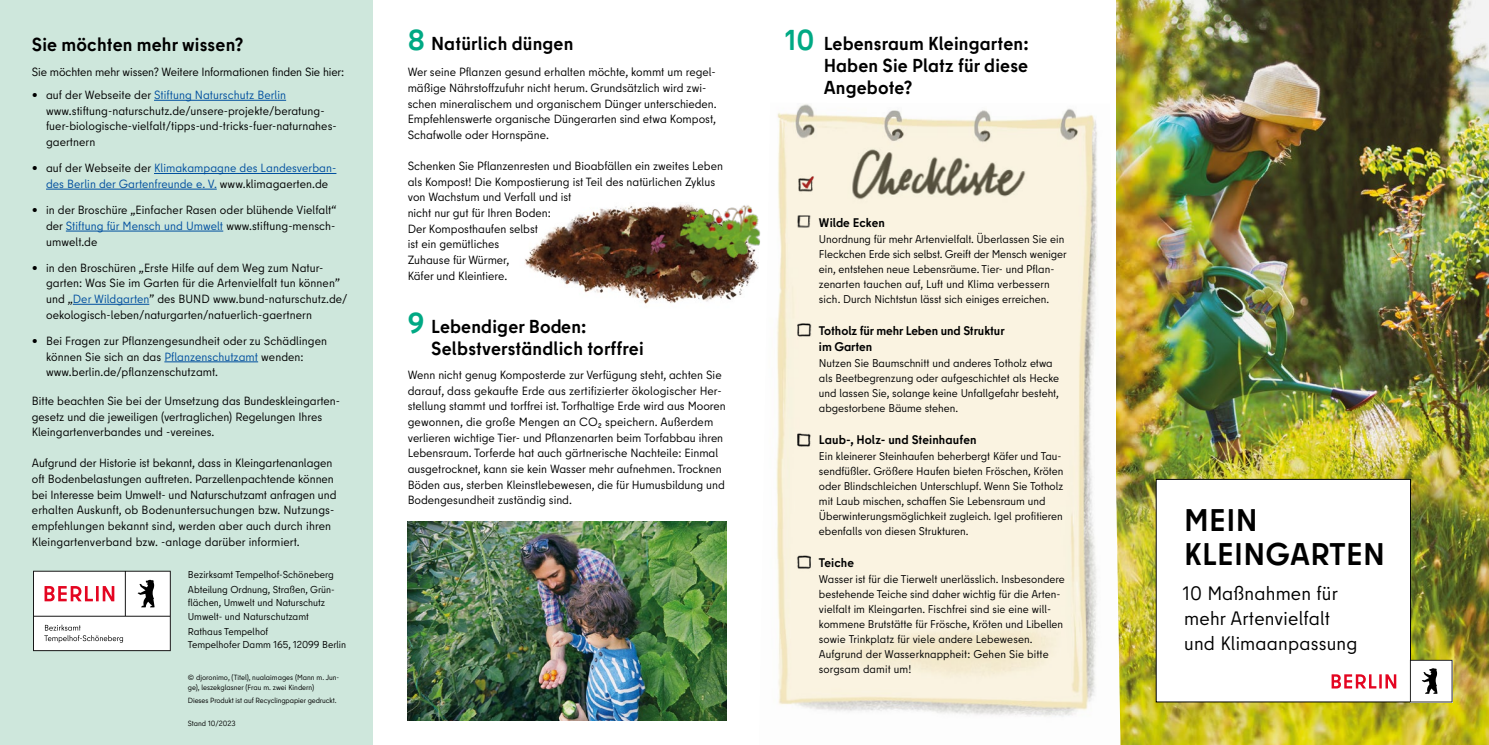
<style>
.page{position:relative;width:1489px;height:745px;background:#fff}
.page>*{position:absolute;margin:0;border:0;box-sizing:border-box;transform-origin:0 0}
.t1{font:700 31.25px/33.8px "Berlin Type";letter-spacing:.01em;color:#000}
.Subline_Titel{font:19.38px/25px "Berlin Type";letter-spacing:.01em;color:#000}
.t2{font:700 18.75px/21.9px "Berlin Type";letter-spacing:.01em;color:#000}
.t3{font:700 12.5px/16.2px "Berlin Type";letter-spacing:-.005em;color:#000}
.Copy_9_5_pt{font:11.88px/15.6px "Berlin Type";color:#000}
.Unnumerierte_Liste{font:11.88px/15.6px "Berlin Type";letter-spacing:.005em;color:#000}
.Copy_9_5_pt_ohne{font:11.88px/15.6px "Berlin Type";color:#000}
.Unnumerierte_Liste-2{font:11.88px/15.6px "Berlin Type";letter-spacing:.005em;color:#004f9f;text-align:center}
.Copy_9_5_pt_Bold_Ver{font:11.88px "Berlin Type";letter-spacing:-.01em;color:#000}
.Copy_9_pt{font:11.25px/15px "Berlin Type";color:#000}
.Copy_8_Pt{font:10px/13.1px "Berlin Type";color:#000}
.Hinweistext_6pt{font:7.5px/10px "Berlin Type";letter-spacing:-.005em;color:#000}
.s1{font-weight:700;font-size:13.75px}
.s2{color:#004f9f}
.s3{font-weight:700;font-size:13.75px;color:#000}
.s4{color:#000}
.s5{font-size:28.75px;color:#00a984}
</style>
<div class="page">
<img style="left:1116px;top:0;width:372px;height:744px">
<div style="left:0;top:0;width:372px;height:744px;background:#cee7dc"></div>
<svg style="left:33px;top:570px;width:138px;height:80px;background:#e8dedf"></svg>
<hr style="left:154px;top:100px;width:132px;height:1px;background:#004f9f">
<hr style="left:154px;top:173px;width:182px;height:1px;background:#004f9f">
<hr style="left:46px;top:189px;width:171px;height:1px;background:#004f9f">
<hr style="left:66px;top:230px;width:157px;height:1px;background:#004f9f">
<hr style="left:73px;top:304px;width:76px;height:1px;background:#004f9f">
<hr style="left:164px;top:361px;width:94px;height:1px;background:#004f9f">
<img style="left:407px;top:521px;width:319px;height:198px">
<img style="left:760px;top:103px;width:360px;height:641px">
<img style="left:794px;top:215px;width:20px;height:16px">
<img style="left:793px;top:321px;width:22px;height:18px">
<img style="left:793px;top:431px;width:22px;height:18px">
<img style="left:794px;top:553px;width:21px;height:18px">
<img style="left:798px;top:175px;width:18px;height:22px">
<div style="left:1156px;top:479px;width:254px;height:222px;background:#fff"></div>
<svg style="left:1331px;top:674px;width:66px;height:15px"></svg>
<svg style="left:1409px;top:659px;width:43px;height:43px"></svg>
<img style="left:525px;top:205px;width:233px;height:99px">
<img style="left:677px;top:204px;width:83px;height:56px">
<h3 class="t2" style="left:32px;top:34px;width:213px">Sie möchten mehr wissen?</h3>
<p class="Copy_9_5_pt_Bold_Ver" style="left:32px;top:65px;width:314px">Sie möchten mehr wissen? Weitere Informationen finden Sie hier:</p>
<p class="Unnumerierte_Liste" style="left:46px;top:87px;width:292px;text-indent:-14px"><span class="s1">•</span> auf der Webseite der <span class="s2">Stiftung Naturschutz Berlin </span>www.stiftung-naturschutz.de/unsere-projekte/beratung&shy;fuer-biologische-vielfalt/tipps-und-tricks-fuer-naturnahes&shy;gaertnern</p>
<p class="Unnumerierte_Liste-2" style="left:32px;top:160px;width:306px"><span class="s3">•</span> <span class="s4">auf der Webseite der</span> Klimakampagne des Landesverban&shy;des Berlin der Gartenfreunde e. V. <span class="s4">www.klimagaerten.de</span></p>
<p class="Unnumerierte_Liste" style="left:46px;top:202px;width:292px;text-align:justify;text-indent:-14px"><span class="s1">•</span> in der Broschüre „Einfacher Rasen oder blühende Vielfalt“ der <span class="s2">Stiftung für Mensch und Umwelt</span> www.stiftung-mensch&shy;umwelt.de</p>
<p class="Unnumerierte_Liste" style="left:46px;top:260px;width:303px;text-indent:-14px"><span class="s1">•</span> in den Broschüren „Erste Hilfe auf dem Weg zum Natur&shy;garten: Was Sie im Garten für die Artenvielfalt tun können” und „<span class="s2">Der Wildgarten</span>” des BUND www.bund-naturschutz.de/ oekologisch-leben/naturgarten/natuerlich-gaertnern</p>
<p class="Unnumerierte_Liste" style="left:46px;top:333px;width:282px;text-indent:-14px"><span class="s1">•</span> Bei Fragen zur Pflanzengesundheit oder zu Schädlingen können Sie sich an das <span class="s2">Pflanzenschutzamt</span> wenden: www.berlin.de/pflanzenschutzamt.</p>
<p class="Copy_9_5_pt" style="left:32px;top:393px;width:310px">Bitte beachten Sie bei der Umsetzung das Bundeskleingarten&shy;gesetz und die jeweiligen (vertraglichen) Regelungen Ihres<br>Kleingartenverbandes und -vereines.</p>
<p class="Copy_9_5_pt" style="left:32px;top:455px;width:306px">Aufgrund der Historie ist bekannt, dass in Kleingartenanlagen oft Bodenbelastungen auftreten. Parzellenpachtende können bei Interesse beim Umwelt- und Naturschutzamt anfragen und erhalten Auskunft, ob Bodenuntersuchungen bzw. Nutzungs&shy;empfehlungen bekannt sind, werden aber auch durch ihren Kleingartenverband bzw. -anlage darüber informiert.</p>
<p class="Copy_8_Pt" style="left:188px;top:568px;width:147px">Bezirksamt Tempelhof-Schöneberg</p>
<p class="Copy_8_Pt" style="left:188px;top:582px;width:148px">Abteilung Ordnung, Straßen, Grün&shy;flächen, Umwelt und Naturschutz</p>
<p class="Copy_8_Pt" style="left:188px;top:610px;width:122px">Umwelt- und Naturschutzamt</p>
<p class="Copy_8_Pt" style="left:188px;top:624px;width:160px">Rathaus Tempelhof<br>Tempelhofer Damm 165, 12099 Berlin</p>
<p class="Hinweistext_6pt" style="left:188px;top:671px;width:153px">© djoronimo, (Titel), nualaimages (Mann m. Jun&shy;ge), leszekglasner (Frau m. zwei Kindern)</p>
<p class="Hinweistext_6pt" style="left:188px;top:695px;width:150px">Dieses Produkt ist auf Recyclingpapier gedruckt.</p>
<p class="Hinweistext_6pt" style="left:188px;top:718px;width:49px">Stand 10/2023</p>
<h3 class="t2" style="left:407px;top:33px;width:167px"><span class="s5">8</span> Natürlich düngen</h3>
<p class="Copy_9_5_pt" style="left:407px;top:64px;width:310px">Wer seine Pflanzen gesund erhalten möchte, kommt um regel&shy;mäßige Nährstoffzufuhr nicht herum. Grundsätzlich wird zwi&shy;schen mineralischem und organischem Dünger unterschieden.<br>Empfehlenswerte organische Düngerarten sind etwa Kompost, Schafwolle oder Hornspäne.</p>
<p class="Copy_9_5_pt" style="left:407px;top:158px;width:317px">Schenken Sie Pflanzenresten und Bioabfällen ein zweites Leben als Kompost! Die Kompostierung ist Teil des natürlichen Zyklus von Wachstum und Verfall und ist<br>nicht nur gut für Ihren Boden:<br>Der Komposthaufen selbst<br>ist ein gemütliches<br>Zuhause für Würmer,<br>Käfer und Kleintiere.</p>
<h3 class="t2" style="left:431px;top:315px;width:214px;text-indent:-24px"><span class="s5">9</span> Lebendiger Boden:<br>Selbstverständlich torffrei</h3>
<p class="Copy_9_5_pt_ohne" style="left:407px;top:367px;width:319px">Wenn nicht genug Komposterde zur Verfügung steht, achten Sie darauf, dass gekaufte Erde aus zertifizierter ökologischer Her&shy;stellung stammt und torffrei ist. Torfhaltige Erde wird aus Mooren gewonnen, die große Mengen an CO₂ speichern. Außerdem verlieren wichtige Tier- und Pflanzenarten beim Torfabbau ihren Lebensraum. Torferde hat auch gärtnerische Nachteile: Einmal ausgetrocknet, kann sie kein Wasser mehr aufnehmen. Trocknen Böden aus, sterben Kleinstlebewesen, die für Humusbildung und Bodengesundheit zuständig sind.</p>
<h3 class="t2" style="left:823px;top:33px;width:206px;text-align:justify;text-indent:-39px"><span class="s5">10</span> Lebensraum Kleingarten:<br>Haben Sie Platz für diese Angebote?</h3>
<h4 class="t3" style="left:819px;top:214px;width:67px">Wilde Ecken</h4>
<p class="Copy_9_pt" style="left:819px;top:232px;width:249px">Unordnung für mehr Artenvielfalt. Überlassen Sie ein Fleckchen Erde sich selbst. Greift der Mensch weniger ein, entstehen neue Lebensräume. Tier- und Pflan&shy;zenarten tauchen auf, Luft und Klima verbessern sich. Durch Nichtstun lässt sich einiges erreichen.</p>
<h4 class="t3" style="left:819px;top:322px;width:187px">Totholz für mehr Leben und Struktur im Garten</h4>
<p class="Copy_9_pt" style="left:819px;top:356px;width:242px">Nutzen Sie Baumschnitt und anderes Totholz etwa als Beetbegrenzung oder aufgeschichtet als Hecke und lassen Sie, solange keine Unfallgefahr besteht, abgestorbene Bäume stehen.</p>
<h4 class="t3" style="left:819px;top:431px;width:159px">Laub-, Holz- und Steinhaufen</h4>
<p class="Copy_9_pt" style="left:819px;top:448px;width:246px">Ein kleinerer Steinhaufen beherbergt Käfer und Tau&shy;sendfüßler. Größere Haufen bieten Fröschen, Kröten oder Blindschleichen Unterschlupf. Wenn Sie Totholz mit Laub mischen, schaffen Sie Lebensraum und Überwinterungsmöglichkeit zugleich. Igel profitieren ebenfalls von diesen Strukturen.</p>
<h4 class="t3" style="left:819px;top:553px;width:37px">Teiche</h4>
<p class="Copy_9_pt" style="left:819px;top:571px;width:247px">Wasser ist für die Tierwelt unerlässlich. Insbesondere bestehende Teiche sind daher wichtig für die Arten&shy;vielfalt im Kleingarten. Fischfrei sind sie eine will&shy;kommene Brutstätte für Frösche, Kröten und Libellen sowie Trinkplatz für viele andere Lebewesen.<br>Aufgrund der Wasserknappheit: Gehen Sie bitte sorgsam damit um!</p>
<h1 class="t1" style="left:1184px;top:503px;width:202px">MEIN<br>KLEINGARTEN</h1>
<p class="Subline_Titel" style="left:1182px;top:580px;width:176px">10 Maßnahmen für mehr Artenvielfalt und Klimaanpassung</p>
</div>
